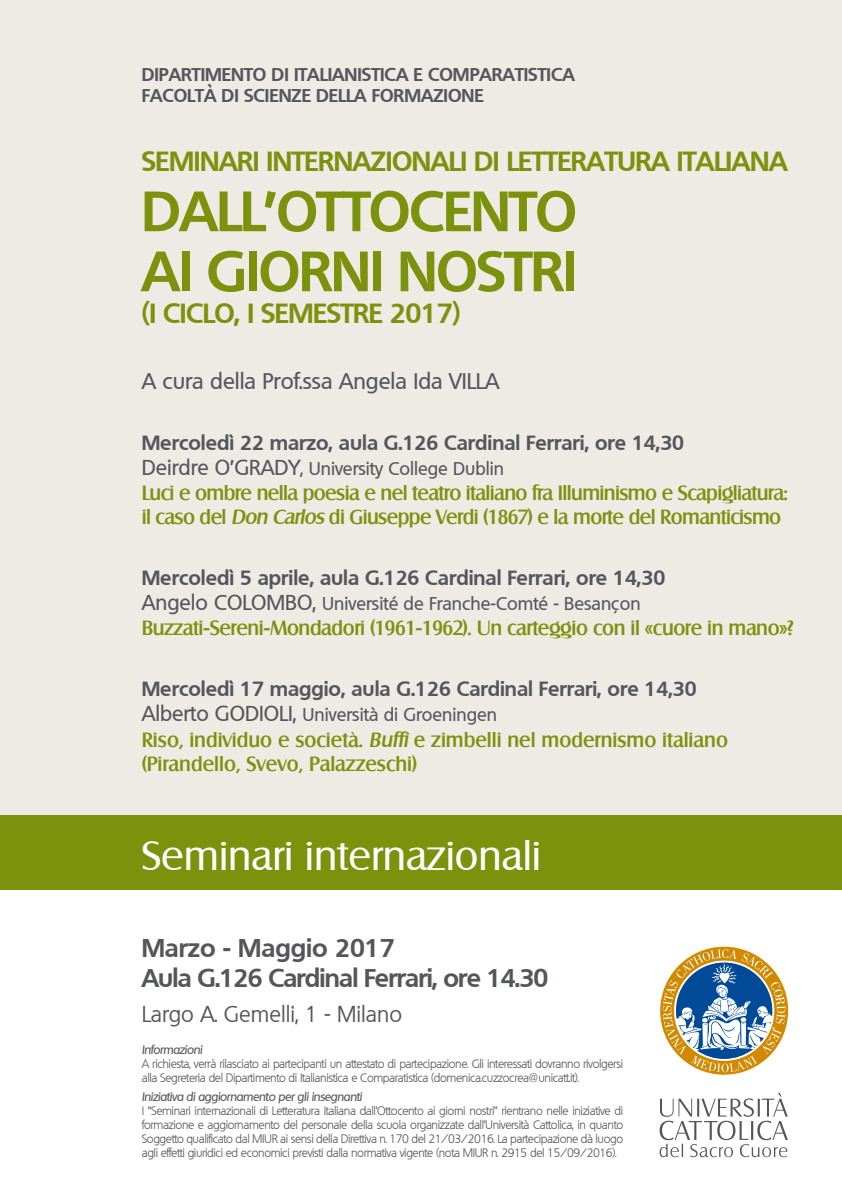
<style>
.page{position:relative;width:842px;height:1191px;background:#fff}
.page>*{position:absolute;margin:0;border:0;box-sizing:border-box;transform-origin:0 0}
.t1{font:700 55px/60px "Quebec";letter-spacing:-.015em;color:#7c910c}
.t2{font:40px "Salzburg";color:#fff}
.t3{font:700 27px "Quebec";letter-spacing:-.015em;color:#7c910c}
.t4{font:700 25px/30px "Quebec";letter-spacing:-.03em;color:#55565a}
.t5{font:500 22px "Quebec";color:#55565a}
.t6{font:22px "Quebec";color:#55565a}
.t7{font:500 20px/24px "Salzburg";letter-spacing:-.02em;color:#7c910c}
.t8{font:700 20px "Quebec";color:#55565a}
.t9{font:500 20px/24px "Salzburg";color:#7c910c}
.t10{font:500 18px "Quebec";color:#55565a}
.t11{font:700 18px/21.6px "Quebec";color:#55565a}
.t12{font:300 12px/14px "Quebec";letter-spacing:-.035em;color:#55565a}
.t13{font:italic 500 12px "Quebec";letter-spacing:-.035em;color:#55565a}
.s1{font-size:21px}
.s2{font-style:italic}
</style>
<div class="page">
<div style="left:0;top:0;width:842px;height:820px;background:#eeebe5"></div>
<svg style="left:660px;top:946px;width:128px;height:128px"></svg>
<svg style="left:660px;top:1093px;width:128px;height:64px"></svg>
<div style="left:0;top:815px;width:842px;height:75px;background:#7c910c"></div>
<h3 class="t11" style="left:142px;top:63px;width:434px">DIPARTIMENTO DI ITALIANISTICA E COMPARATISTICA<br>FACOLTÀ DI SCIENZE DELLA FORMAZIONE</h3>
<h3 class="t3" style="left:142px;top:144px;width:647px">SEMINARI INTERNAZIONALI DI LETTERATURA ITALIANA</h3>
<h1 class="t1" style="left:142px;top:180px;width:436px">DALL’OTTOCENTO<br>AI GIORNI NOSTRI</h1>
<h3 class="t3" style="left:142px;top:296px;width:320px">(I CICLO, I SEMESTRE 2017)</h3>
<h3 class="t5" style="left:142px;top:367px;width:359px">A cura della Prof.ssa Angela Ida VILLA</h3>
<h3 class="t8" style="left:142px;top:429px;width:544px">Mercoledì 22 marzo, aula G.126 Cardinal Ferrari, ore 14,30</h3>
<h3 class="t10" style="left:142px;top:457px;width:364px"><span class="s1">Deirdre O’GRADY</span>, University College Dublin</h3>
<h3 class="t7" style="left:142px;top:481px;width:648px">Luci e ombre nella poesia e nel teatro italiano fra Illuminismo e Scapigliatura: il caso del <span class="s2">Don Carlos</span> di Giuseppe Verdi (1867) e la morte del Romanticismo</h3>
<h3 class="t8" style="left:142px;top:565px;width:525px">Mercoledì 5 aprile, aula G.126 Cardinal Ferrari, ore 14,30</h3>
<h3 class="t10" style="left:142px;top:592px;width:500px"><span class="s1">Angelo COLOMBO,</span> Université de Franche-Comté - Besançon</h3>
<h3 class="t7" style="left:142px;top:616px;width:654px">Buzzati-Sereni-Mondadori (1961-1962). Un carteggio con il «cuore in mano»?</h3>
<h3 class="t8" style="left:142px;top:676px;width:556px">Mercoledì 17 maggio, aula G.126 Cardinal Ferrari, ore 14,30</h3>
<h3 class="t10" style="left:142px;top:703px;width:357px"><span class="s1">Alberto GODIOLI,</span> Università di Groeningen</h3>
<h3 class="t9" style="left:142px;top:727px;width:588px">Riso, individuo e società. <span class="s2">Buffi</span> e zimbelli nel modernismo italiano (Pirandello, Svevo, Palazzeschi)</h3>
<h2 class="t2" style="left:142px;top:831px;width:401px">Seminari internazionali</h2>
<h3 class="t4" style="left:142px;top:932px;width:408px">Marzo - Maggio 2017<br>Aula G.126 Cardinal Ferrari, ore 14.30</h3>
<h3 class="t6" style="left:142px;top:999px;width:262px">Largo A. Gemelli, 1 - Milano</h3>
<p class="t13" style="left:142px;top:1041px;width:62px">Informazioni</p>
<p class="t12" style="left:142px;top:1056px;width:483px">A richiesta, verrà rilasciato ai partecipanti un attestato di partecipazione. Gli interessati dovranno rivolgersi alla Segreteria del Dipartimento di Italianistica e Comparatistica (domenica.cuzzocrea@unicatt.it).</p>
<p class="t13" style="left:142px;top:1089px;width:222px">Iniziativa di aggiornamento per gli insegnanti</p>
<p class="t12" style="left:142px;top:1104px;width:483px;text-align:justify">I “Seminari internazionali di Letteratura italiana dall’Ottocento ai giorni nostri” rientrano nelle iniziative di formazione e aggiornamento del personale della scuola organizzate dall’Università Cattolica, in quanto Soggetto qualificato dal MIUR ai sensi della Direttiva n. 170 del 21/03/2016. La partecipazione dà luogo agli effetti giuridici ed economici previsti dalla normativa vigente (nota MIUR n. 2915 del 15/09/2016).</p>
</div>
